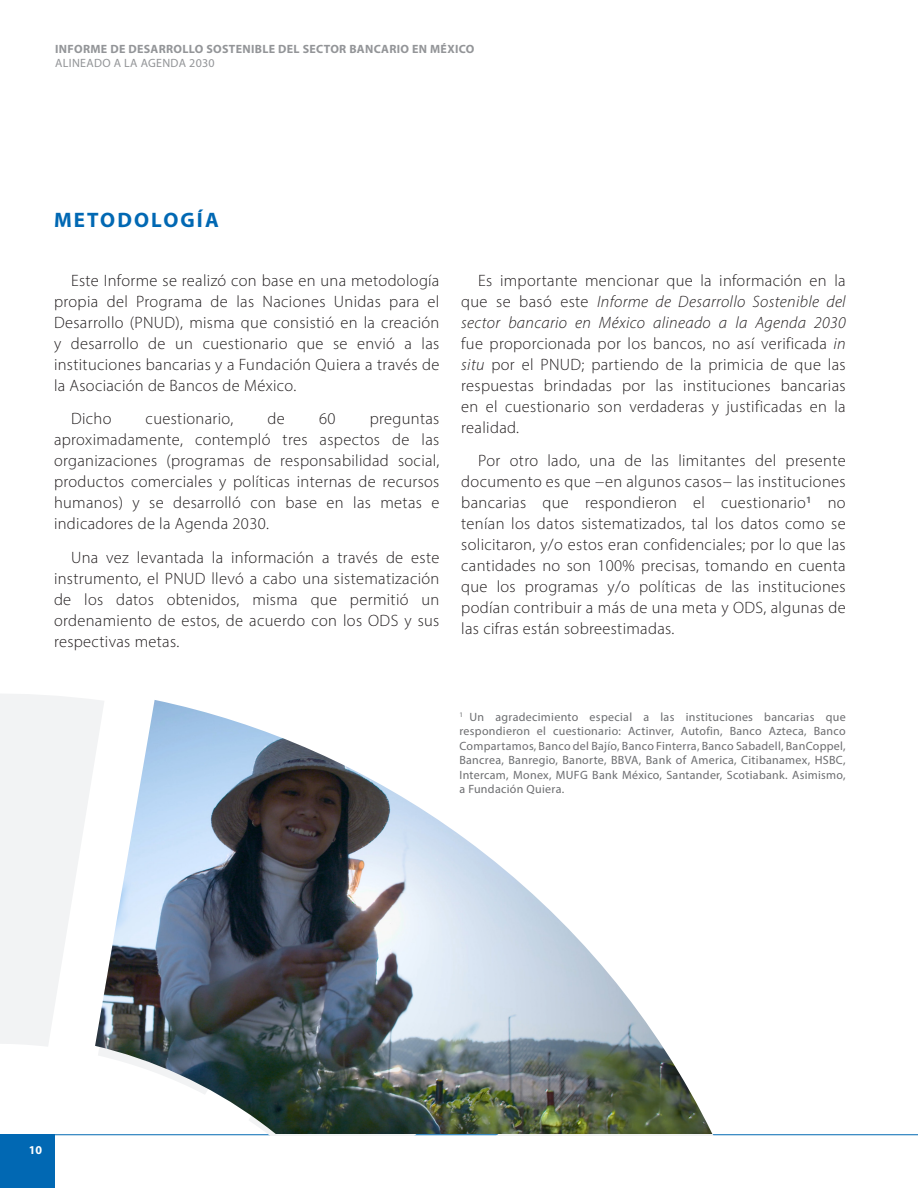
<style>
.page{position:relative;width:918px;height:1188px;background:#fff}
.page>*{position:absolute;margin:0;border:0;box-sizing:border-box;transform-origin:0 0}
.t1{font:21px "Myriad Variable Concept";letter-spacing:.37em;color:#0168b3}
.t2{font:16.5px/21px "Myriad Variable Concept";letter-spacing:.175em;color:#231f20;text-align:justify}
.t3{font:16.5px "Myriad Variable Concept";letter-spacing:.145em;color:#231f20}
.t4{font:12px/14.4px "Myriad Pro";letter-spacing:.025em;color:#6c6d70;text-align:justify}
.t5{font:12px/14.4px "Myriad Variable Concept";letter-spacing:.235em;color:#939598}
.t6{font:12px "Myriad Variable Concept";color:#fff}
.s1{font-style:italic}
.s2{font-family:"Ping Fang HK";font-weight:100}
</style>
<div class="page">
<hr style="left:54px;top:1134px;width:864px;height:1px;background:#0168b3">
<div style="left:0;top:1134px;width:55px;height:54px;background:#0168b3"></div>
<svg style="left:368px;top:1134px;width:388px;height:1px"></svg>
<svg style="left:0;top:694px;width:95px;height:352px"></svg>
<img style="left:95px;top:700px;width:617px;height:434px">
<p class="t5" style="left:55px;top:41px;width:417px">INFORME DE DESARROLLO SOSTENIBLE DEL SECTOR BANCARIO EN MÉXICO<br>ALINEADO A LA AGENDA 2030</p>
<p class="t1" style="left:54px;top:208px;width:161px">METODOLOGÍA</p>
<p class="t2" style="left:54px;top:270px;width:386px;text-align:left;text-indent:17px">Este Informe se realizó con base en una metodología propia del Programa de las Naciones Unidas para el Desarrollo (PNUD), misma que consistió en la creación y desarrollo de un cuestionario que se envió a las instituciones bancarias y a Fundación Quiera a través de la Asociación de Bancos de México.</p>
<p class="t2" style="left:71px;top:408px;width:39px">Dicho</p>
<p class="t3" style="left:146px;top:409px;width:89px">cuestionario,</p>
<p class="t2" style="left:268px;top:408px;width:16px">de</p>
<p class="t2" style="left:319px;top:408px;width:16px">60</p>
<p class="t2" style="left:54px;top:408px;width:387px;text-align:left;text-indent:316px">preguntas aproximadamente, contempló tres aspectos de las organizaciones (programas de responsabilidad social, productos comerciales y políticas internas de recursos humanos) y se desarrolló con base en las metas e indicadores de la Agenda 2030.</p>
<p class="t2" style="left:54px;top:547px;width:385px;text-indent:17px">Una vez levantada la información a través de este instrumento, el PNUD llevó a cabo una sistematización de los datos obtenidos, misma que permitió un ordenamiento de estos, de acuerdo con los ODS y sus respectivas metas.</p>
<p class="t2" style="left:461px;top:270px;width:385px;text-indent:17px">Es importante mencionar que la información en la que se basó este <span class="s1">Informe de Desarrollo Sostenible del sector bancario en México alineado a la Agenda 2030 </span>fue proporcionada por los bancos, no así verificada <span class="s1">in situ</span> por el PNUD; partiendo de la primicia de que las respuestas brindadas por las instituciones bancarias en el cuestionario son verdaderas y justificadas en la realidad.</p>
<p class="t2" style="left:461px;top:450px;width:384px;text-indent:17px">Por otro lado, una de las limitantes del presente documento es que <span class="s2">-</span>en algunos casos<span class="s2">-</span> las instituciones bancarias que respondieron el cuestionario <sup>1</sup> no tenían los datos sistematizados, tal los datos como se solicitaron, y/o estos eran confidenciales; por lo que las cantidades no son 100% precisas, tomando en cuenta que los programas y/o políticas de las instituciones podían contribuir a más de una meta y ODS, algunas de las cifras están sobreestim adas.</p>
<p class="t4" style="left:459px;top:710px;width:388px"><sup>1</sup> Un agradecimiento especial a las instituciones bancarias que respondieron el cuestionario: Actinver, Autofin, Banco Azteca, Banco Compartamos, Banco del Bajío, Banco Finterra, Banco Sabadell, BanCoppel, Bancrea, Banregio, Banorte, BBVA, Bank of America, Citibanamex, HSBC, Intercam, Monex, MUFG Bank México, Santander, Scotiabank. Asimismo, a Fundación Quiera.</p>
<p class="t6" style="left:29px;top:1143px;width:13px">10</p>
</div>
